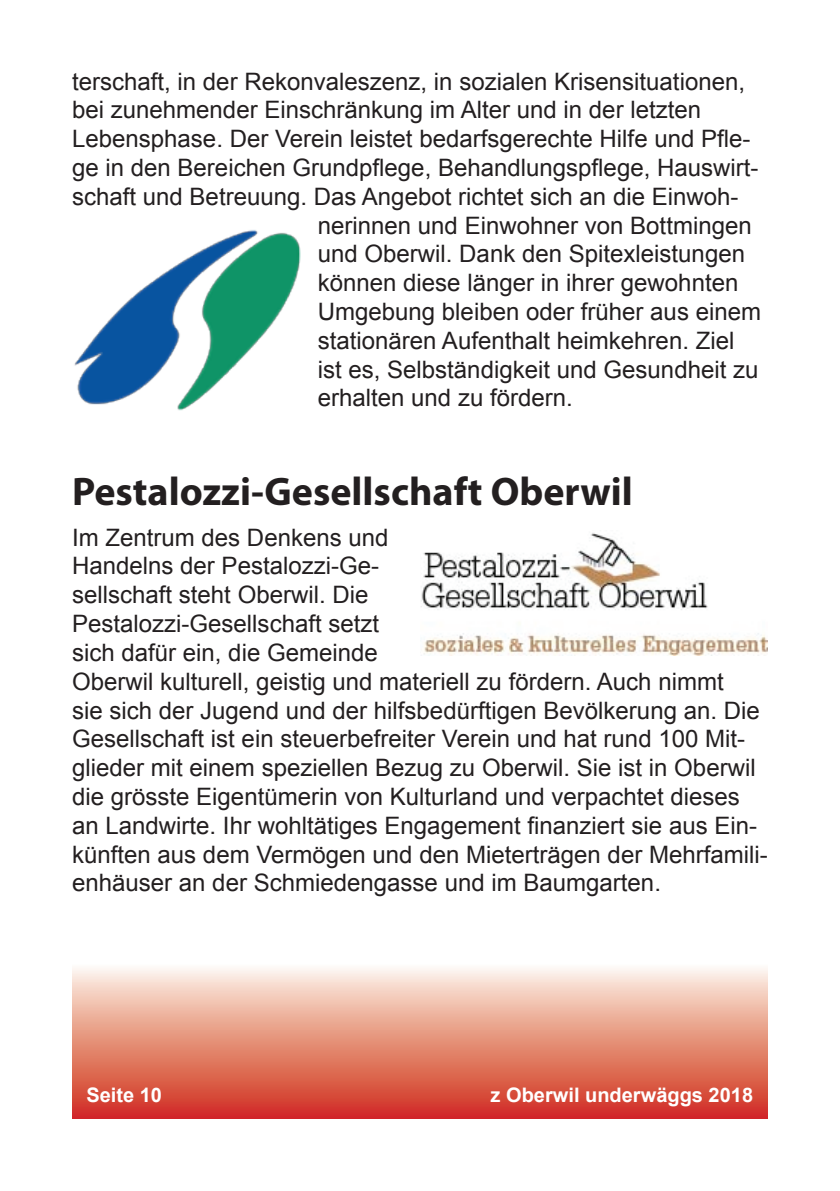
<style>
.page{position:relative;width:840px;height:1191px;background:#fff}
.page>*{position:absolute;margin:0;border:0;box-sizing:border-box;transform-origin:0 0}
.t1{font:700 40px "Myriad Pro";color:#231f20}
.t2{font:24px/28.8px "Arial";color:#231f20}
.t3{font:700 20px "Arial";color:#fff}
</style>
<div class="page">
<svg style="left:72px;top:968px;width:695px;height:151px;background:#e58e7c"></svg>
<img style="left:74px;top:230px;width:226px;height:181px">
<img style="left:421px;top:533px;width:346px;height:122px">
<p class="t2" style="left:72px;top:67px;width:674px">terschaft, in der Rekonvaleszenz, in sozialen Krisensituationen,</p>
<p class="t2" style="left:72px;top:96px;width:630px">bei zunehmender Einschränkung im Alter und in der letzten</p>
<p class="t2" style="left:72px;top:125px;width:679px">Lebensphase. Der Verein leistet bedarfsgerechte Hilfe und Pfle-</p>
<p class="t2" style="left:72px;top:153px;width:687px">ge in den Bereichen Grundpflege, Behandlungspflege, Hauswirt-</p>
<p class="t2" style="left:72px;top:182px;width:667px">schaft und Betreuung. Das Angebot richtet sich an die Einwoh-</p>
<p class="t2" style="left:317px;top:211px;width:435px">nerinnen und Einwohner von Bottmingen</p>
<p class="t2" style="left:317px;top:240px;width:428px">und Oberwil. Dank den Spitexleistungen</p>
<p class="t2" style="left:317px;top:269px;width:422px">können diese länger in ihrer gewohnten</p>
<p class="t2" style="left:317px;top:297px;width:444px">Umgebung bleiben oder früher aus einem</p>
<p class="t2" style="left:317px;top:326px;width:418px">stationären Aufenthalt heimkehren. Ziel</p>
<p class="t2" style="left:317px;top:355px;width:442px">ist es, Selbständigkeit und Gesundheit zu</p>
<p class="t2" style="left:317px;top:384px;width:256px">erhalten und zu fördern.</p>
<h1 class="t1" style="left:72px;top:469px;width:562px">Pestalozzi-Gesellschaft Oberwil</h1>
<p class="t2" style="left:72px;top:523px;width:697px">Im Zentrum des Denkens und<br>Handelns der Pestalozzi-Ge-<br>sellschaft steht Oberwil. Die<br>Pestalozzi-Gesellschaft setzt<br>sich dafür ein, die Gemeinde<br>Oberwil kulturell, geistig und materiell zu fördern. Auch nimmt<br>sie sich der Jugend und der hilfsbedürftigen Bevölkerung an. Die Gesellschaft ist ein steuerbefreiter Verein und hat rund 100 Mit&shy;glieder mit einem speziellen Bezug zu Oberwil. Sie ist in Oberwil die grösste Eigentümerin von Kulturland und verpachtet dieses an Landwirte. Ihr wohltätiges Engagement finanziert sie aus Ein&shy;künften aus dem Vermögen und den Mieterträgen der Mehrfamili&shy;enhäuser an der Schmiedengasse und im Baumgarten.</p>
<p class="t3" style="left:86px;top:1081px;width:77px">Seite 10</p>
<p class="t3" style="left:490px;top:1081px;width:264px">z Oberwil underwäggs 2018</p>
</div>
